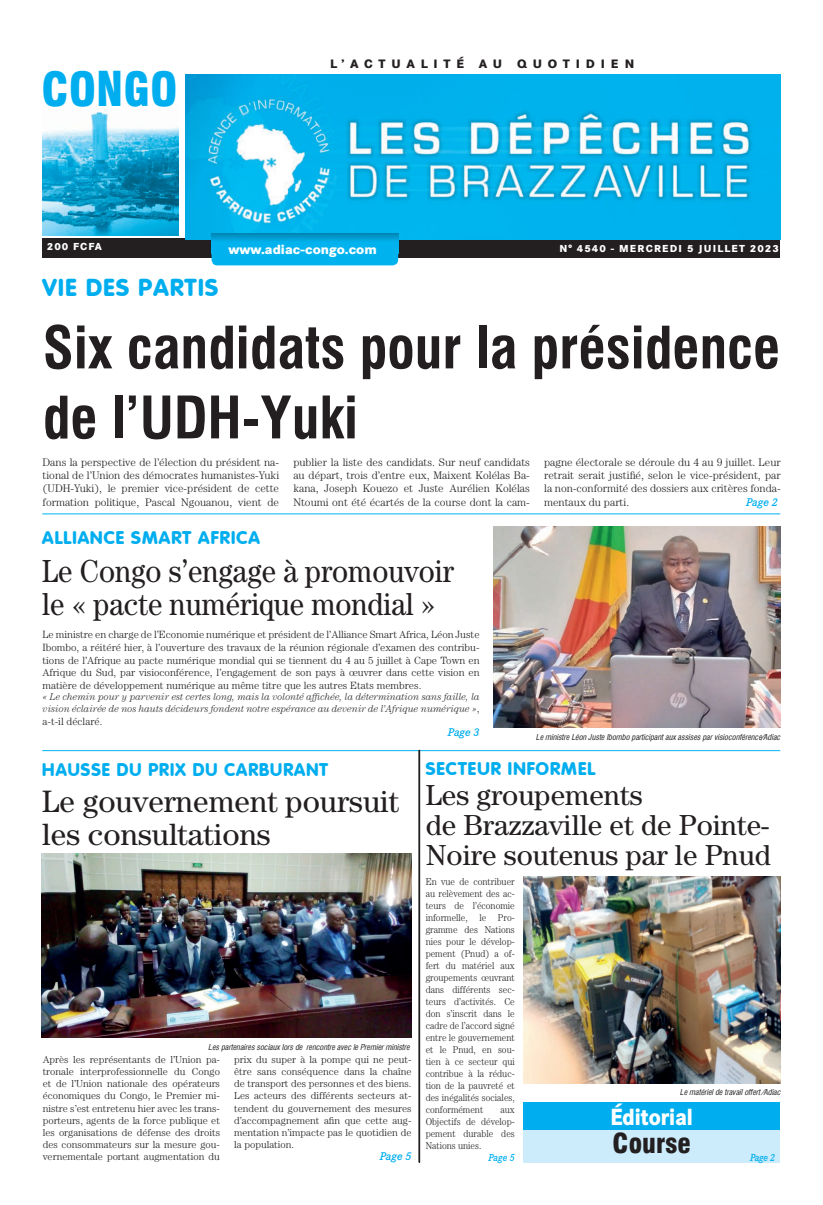
<style>
.page{position:relative;width:823px;height:1205px;background:#fff}
.page>*{position:absolute;margin:0;border:0;box-sizing:border-box;transform-origin:0 0}
.t1{font:700 57px/70px "Corporate Condensed";color:#231f20}
.t2{font:900 46px "Corporate Condensed";color:#00aeef}
.t3{font:32px/33px "Century";color:#231f20;scale:.9 1}
.t4{font:31px/33px "Century";color:#231f20}
.t5{font:29px/30px "Century";color:#231f20}
.t6{font:900 27px "Corporate Condensed";color:#231f20}
.t7{font:800 24px "Corporate Rounded";letter-spacing:.06em;color:#00aeef}
.t8{font:800 23px "Corporate SBQ";color:#fff;scale:.84 1}
.t9{font:800 18px "Corporate Rounded";letter-spacing:.06em;color:#00aeef}
.t10{font:800 13px "Corporate SBQ";color:#fff}
.t11{font:800 12px "Corporate SBQ";letter-spacing:.485em;color:#231f20}
.t12{font:300 11px/13.2px "Century";color:#231f20;text-align:justify}
.t13{font:italic 500 11px "Corporate EBQ";color:#00aeef}
.t14{font:300 10.5px/12.6px "Century";color:#231f20;text-align:justify}
.t15{font:300 10.2px/12.2px "Century";color:#231f20;text-align:justify}
.t16{font:300 10px/12px "Century";color:#231f20;text-align:justify;scale:.91 1}
.t17{font:italic 300 10px/12.6px "Century";color:#231f20;scale:.95 1}
.t18{font:800 10px "Corporate SBQ";letter-spacing:.11em;color:#fff}
.t19{font:italic 500 10px "Corporate EBQ";letter-spacing:-.015em;color:#00aeef;scale:.9 1}
.t20{font:italic 500 10px "Corporate EBQ";letter-spacing:-.015em;color:#00aeef;scale:.91 1}
.t21{font:italic 8px "Corporate Condensed";color:#231f20}
.s1{font-style:normal;font-size:10.5px}
</style>
<div class="page">
<div style="left:42px;top:238px;width:737px;height:20px;background:#231f20"></div>
<img style="left:43px;top:109px;width:136px;height:126px">
<img style="left:186px;top:74px;width:594px;height:166px">
<div style="left:211px;top:254px;width:187px;height:11px;background:#00b3ef"></div>
<svg style="left:211px;top:233px;width:187px;height:21px"></svg>
<hr style="left:42px;top:513px;width:737px;height:1px;background:#00b3ef">
<img style="left:493px;top:527px;width:286px;height:201px">
<hr style="left:42px;top:750px;width:737px;height:1px;background:#00b3ef">
<div style="left:523px;top:1120px;width:256px;height:42px;background:#ccecfb"></div>
<div style="left:523px;top:1102px;width:256px;height:27px;background:#00aeef"></div>
<svg style="left:418px;top:750px;width:1px;height:412px"></svg>
<img style="left:42px;top:853px;width:369px;height:184px">
<img style="left:523px;top:877px;width:257px;height:206px">
<h2 class="t2" style="left:41px;top:62px;width:137px">CONGO</h2>
<p class="t11" style="left:330px;top:56px;width:305px">L’ACTUALITÉ AU QUOTIDIEN</p>
<p class="t18" style="left:47px;top:240px;width:57px">200 FCFA</p>
<p class="t10" style="left:228px;top:241px;width:150px">www.adiac-congo.com</p>
<p class="t18" style="left:559px;top:242px;width:221px">N° 4540 - MERCREDI 5 JUILLET 2023</p>
<h3 class="t7" style="left:43px;top:273px;width:177px">VIE DES PARTIS</h3>
<h1 class="t1" style="left:43px;top:313px;width:738px">Six candidats pour la présidence de l’UDH-Yuki</h1>
<p class="t12" style="left:43px;top:455px;width:238px">Dans la perspective de l’élection du président na&shy;tional de l’Union des démocrates humanistes-Yuki (UDH-Yuki), le premier vice-président de cette formation politique, Pascal Ngouanou, vient de</p>
<p class="t12" style="left:293px;top:455px;width:238px">publier la liste des candidats. Sur neuf candidats au départ, trois d’entre eux, Maixent Kolélas Ba&shy;kana, Joseph Kouezo et Juste Aurélien Kolélas Ntoumi ont été écartés de la course dont la cam-</p>
<p class="t12" style="left:544px;top:455px;width:238px">pagne électorale se déroule du 4 au 9 juillet. Leur retrait serait justifié, selon le vice-président, par la non-conformité des dossiers aux critères fonda&shy;mentaux du parti.</p>
<p class="t13" style="left:745px;top:495px;width:33px">Page 2</p>
<h3 class="t9" style="left:42px;top:527px;width:219px">ALLIANCE SMART AFRICA</h3>
<h3 class="t3" style="left:42px;top:554px;width:459px">Le Congo s’engage à promouvoir le « pacte numérique mondial »</h3>
<p class="t14" style="left:43px;top:628px;width:438px">Le ministre en charge de l’Economie numérique et président de l’Alliance Smart Africa, Léon Juste Ibombo, a réitéré hier, à l’ouverture des travaux de la réunion régionale d’examen des contribu&shy;tions de l’Afrique au pacte numérique mondial qui se tiennent du 4 au 5 juillet à Cape Town en Afrique du Sud, par visioconférence, l’engagement de son pays à œuvrer dans cette vision en matière de développement numérique au même titre que les autres Etats membres.</p>
<p class="t17" style="left:43px;top:690px;width:461px">« Le chemin pour y parvenir est certes long, mais la volonté affichée, la détermination sans faille, la vision éclairée de nos hauts décideurs fondent notre espérance au devenir de l’Afrique numérique »<span class="s1">,</span></p>
<p class="t14" style="left:43px;top:715px;width:61px">a-t-il déclaré.</p>
<p class="t13" style="left:447px;top:726px;width:33px">Page 3</p>
<h3 class="t9" style="left:42px;top:759px;width:287px">HAUSSE DU PRIX DU CARBURANT</h3>
<h3 class="t4" style="left:42px;top:784px;width:358px">Le gouvernement poursuit les consultations</h3>
<p class="t21" style="left:535px;top:732px;width:246px">Le ministre Léon Juste Ibombo participant aux assises par visioconférence/Adiac</p>
<h3 class="t9" style="left:425px;top:757px;width:171px">SECTEUR INFORMEL</h3>
<h3 class="t5" style="left:425px;top:779px;width:346px">Les groupements<br>de Brazzaville et de Pointe-<br>Noire soutenus par le Pnud</h3>
<p class="t16" style="left:425px;top:875px;width:99px">En vue de contribuer au relèvement des ac&shy;teurs de l’économie informelle, le Pro&shy;gramme des Nations nies pour le dévelop&shy;pement (Pnud) a of&shy;fert du matériel aux groupements œuvrant dans différents sec&shy;teurs d’activités. Ce don s’inscrit dans le cadre de l’accord signé entre le gouvernement et le Pnud, en sou&shy;tien à ce secteur qui contribue à la réduc&shy;tion de la pauvreté et des inégalités sociales, conformément</p>
<p class="t21" style="left:208px;top:1042px;width:203px">Les partenaires sociaux lors de rencontre avec le Premier ministre</p>
<p class="t15" style="left:43px;top:1053px;width:179px">Après les représentants de l’Union pa&shy;tronale interprofessionnelle du Congo et de l’Union nationale des opérateurs économiques du Congo, le Premier mi&shy;nistre s’est entretenu hier avec les trans&shy;porteurs, agents de la force publique et les organisations de défense des droits des consommateurs sur la mesure gou&shy;vernementale portant augmentation du</p>
<p class="t15" style="left:234px;top:1053px;width:179px">prix du super à la pompe qui ne peut&shy;être sans conséquence dans la chaîne de transport des personnes et des biens.<br>Les acteurs des différents secteurs at&shy;tendent du gouvernement des mesures d’accompagnement afin que cette aug&shy;mentation n’impacte pas le quotidien de la population.</p>
<p class="t21" style="left:679px;top:1087px;width:102px">Le matériel de travail offert /Adiac</p>
<h3 class="t8" style="left:610px;top:1101px;width:100px">Éditorial</h3>
<p class="t16" style="left:425px;top:1103px;width:99px;text-indent:75px">aux Objectifs de dévelop&shy;pement durable des Nations unies.</p>
<p class="t20" style="left:488px;top:1151px;width:30px">Page 5</p>
<h3 class="t6" style="left:612px;top:1126px;width:80px">Course</h3>
<p class="t13" style="left:379px;top:1150px;width:33px">Page 5</p>
<p class="t19" style="left:749px;top:1152px;width:29px">Page 2</p>
</div>
